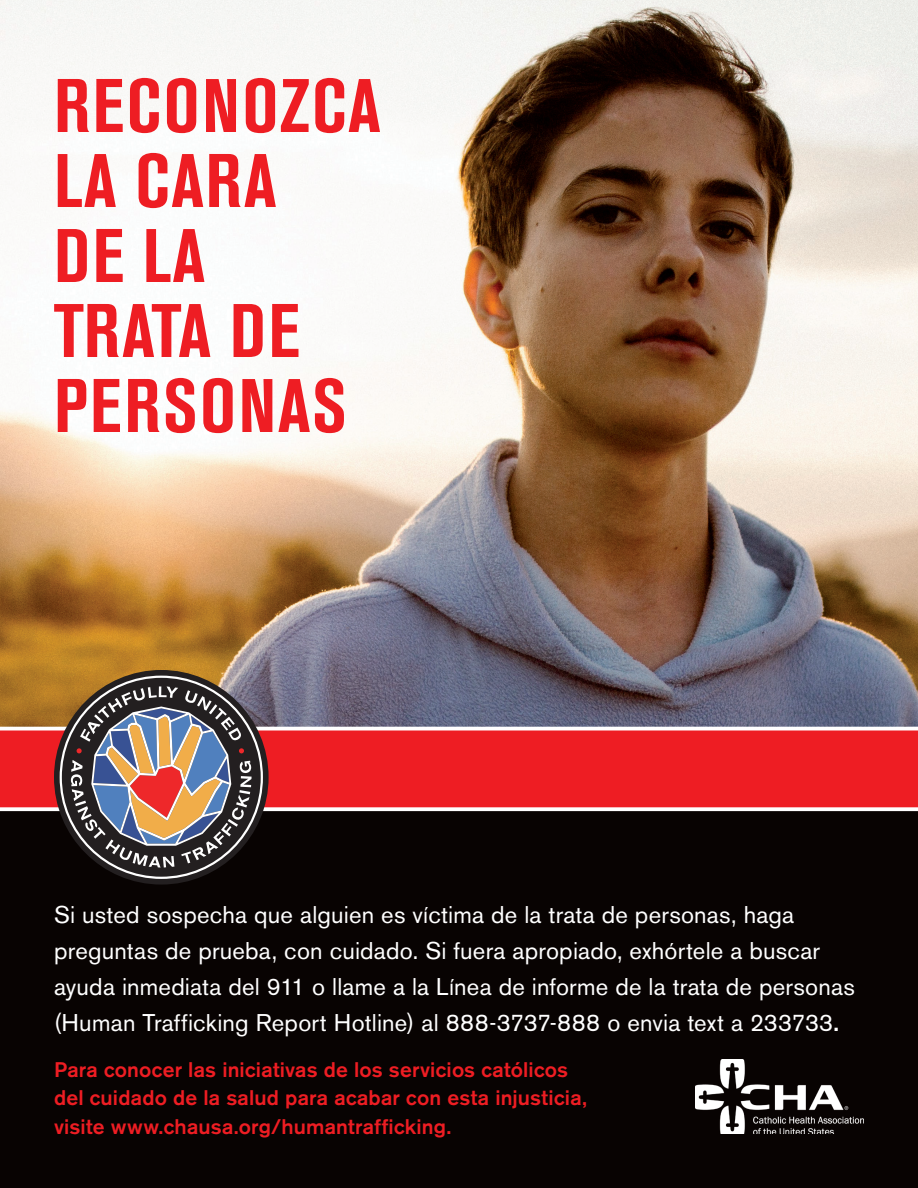
<style>
.page{position:relative;width:918px;height:1188px;background:#fff}
.page>*{position:absolute;margin:0;border:0;box-sizing:border-box;transform-origin:0 0}
.t1{font:700 condensed 75px/75px "Akzidenz Grotesk BE";letter-spacing:.025em;color:#ee1d23}
.t2{font:24px/36px "Akzidenz Grotesk BE";letter-spacing:.01em;color:#fff}
.t3{font:500 21px/28.5px "Akzidenz Grotesk BE";letter-spacing:.01em;color:#ee1d23}
.s1{font-weight:500}
</style>
<div class="page">
<img style="left:0;top:0;width:918px;height:812px">
<div style="left:0;top:812px;width:918px;height:376px;background:#080302"></div>
<div style="left:0;top:727px;width:918px;height:84px;background:#ee1d23"></div>
<hr style="left:0;top:727px;width:918px;height:3px;background:#fff">
<svg style="left:0;top:807px;width:918px;height:4px;fill:#fff"></svg>
<div style="left:54px;top:670px;width:215px;height:214px;background:#231f20;border-radius:50%"></div>
<svg style="left:60px;top:676px;width:203px;height:203px"></svg>
<img style="left:695px;top:1059px;width:169px;height:75px">
<h1 class="t1" style="left:54px;top:69px;width:328px">RECONOZCA<br>LA CARA<br>DE LA<br>TRATA DE<br>PERSONAS</h1>
<p class="t2" style="left:54px;top:896px;width:802px">Si usted sospecha que alguien es víctima de la trata de personas, haga preguntas de prueba, con cuidado. Si fuera apropiado, exhórtele a buscar ayuda inmediata del 911 o llame a la Línea de informe de la trata de personas (Human Trafficking Report Hotline) al 888-3737-888 o envia text a 233733<span class="s1">.</span></p>
<p class="t3" style="left:54px;top:1055px;width:534px">Para conocer las iniciativas de los servicios católicos del cuidado de la salud para acabar con esta injusticia, visite www.chausa.org/humantrafficking.</p>
</div>
